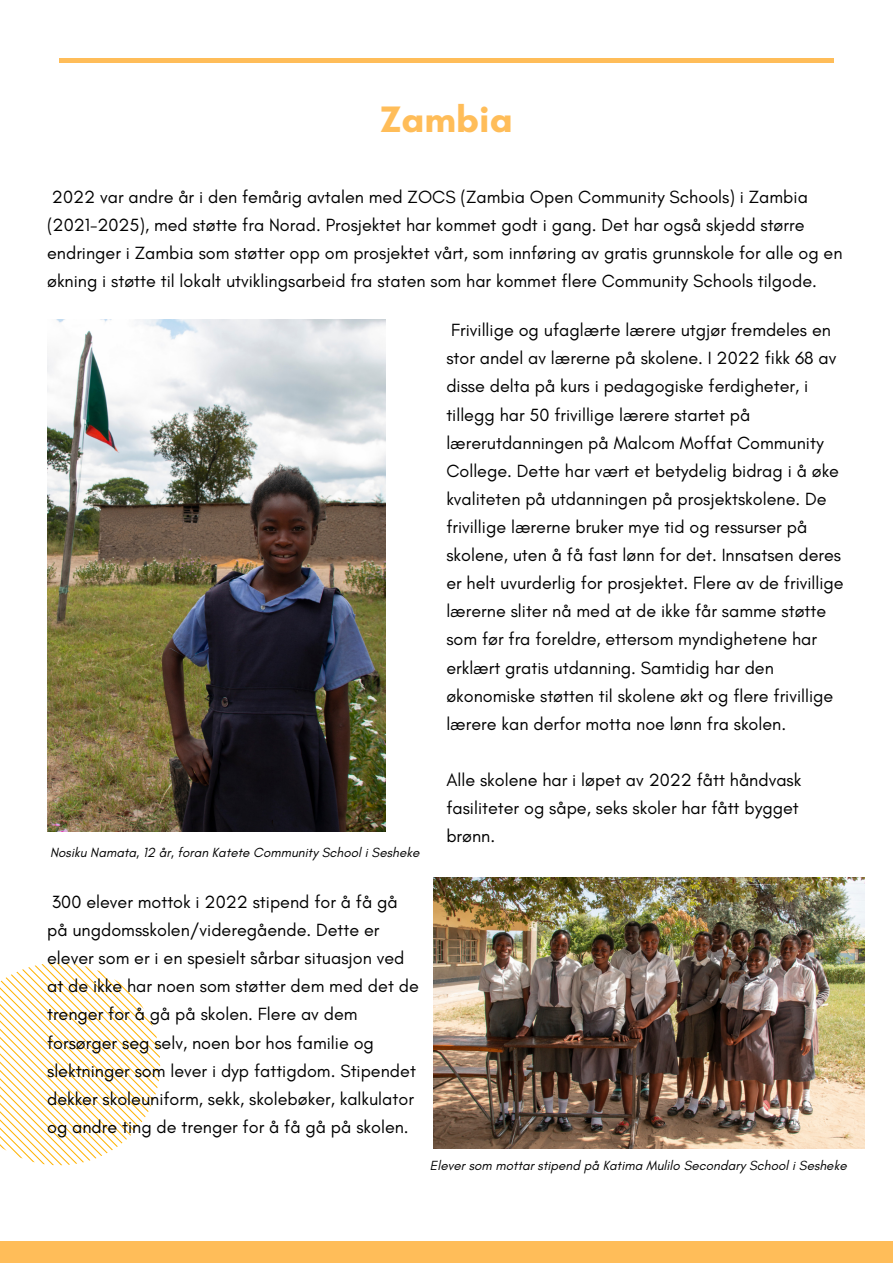
<style>
.page{position:relative;width:893px;height:1264px;background:#fff}
.page>*{position:absolute;margin:0;border:0;box-sizing:border-box;transform-origin:0 0}
.t1{font:700 37.5px "Glacial Indifference";color:#ffbd59}
.t2{font:18px/28px "Glacial Indifference";color:#000}
.t3{font:italic 13.5px "Glacial Indifference";color:#000}
</style>
<div class="page">
<svg style="left:0;top:962px;width:160px;height:203px"></svg>
<hr style="left:59px;top:58px;width:774px;height:4px;background:#ffbd59">
<div style="left:0;top:1241px;width:892px;height:21px;background:#ffbd59"></div>
<img style="left:434px;top:877px;width:430px;height:271px">
<img style="left:47px;top:319px;width:338px;height:512px">
<h1 class="t1" style="left:380px;top:97px;width:134px">Zambia</h1>
<p class="t2" style="left:47px;top:183px;width:796px">2022 var andre år i den femårig avtalen med ZOCS (Zambia Open Community Schools) i Zambia (2021-2025), med støtte fra Norad. Prosjektet har kommet godt i gang. Det har også skjedd større endringer i Zambia som støtter opp om prosjektet vårt, som innføring av gratis grunnskole for alle og en økning i støtte til lokalt utviklingsarbeid fra staten som har kommet flere Community Schools tilgode.</p>
<p class="t2" style="left:446px;top:316px;width:399px">Frivillige og ufaglærte lærere utgjør fremdeles en stor andel av lærerne på skolene. I 2022 fikk 68 av disse delta på kurs i pedagogiske ferdigheter, i tillegg har 50 frivillige lærere startet på lærerutdanningen på Malcom Moffat Community College. Dette har vært et betydelig bidrag i å øke kvaliteten på utdanningen på prosjektskolene. De frivillige lærerne bruker mye tid og ressurser på skolene, uten å få fast lønn for det. Innsatsen deres er helt uvurderlig for prosjektet. Flere av de frivillige lærerne sliter nå med at de ikke får samme støtte som før fra foreldre, ettersom myndighetene har erklært gratis utdanning. Samtidig har den økonomiske støtten til skolene økt og flere frivillige lærere kan derfor motta noe lønn fra skolen.</p>
<p class="t3" style="left:50px;top:844px;width:371px">Nosiku Namata, 12 år, foran Katete Community School i Sesheke</p>
<p class="t2" style="left:446px;top:765px;width:356px">Alle skolene har i løpet av 2022 fått håndvask fasiliteter og såpe, seks skoler har fått bygget brønn.</p>
<p class="t2" style="left:47px;top:887px;width:373px">300 elever mottok i 2022 stipend for å få gå<br>på ungdomsskolen/videregående. Dette er elever som er i en spesielt sårbar situasjon ved at de ikke har noen som støtter dem med det de trenger for å gå på skolen. Flere av dem forsørger seg selv, noen bor hos familie og slektninger som lever i dyp fattigdom. Stipendet dekker skoleuniform, sekk, skolebøker, kalkulator og andre ting de trenger for å få gå på skolen.</p>
<p class="t3" style="left:430px;top:1157px;width:418px">Elever som mottar stipend på Katima Mulilo Secondary School i Sesheke</p>
</div>
